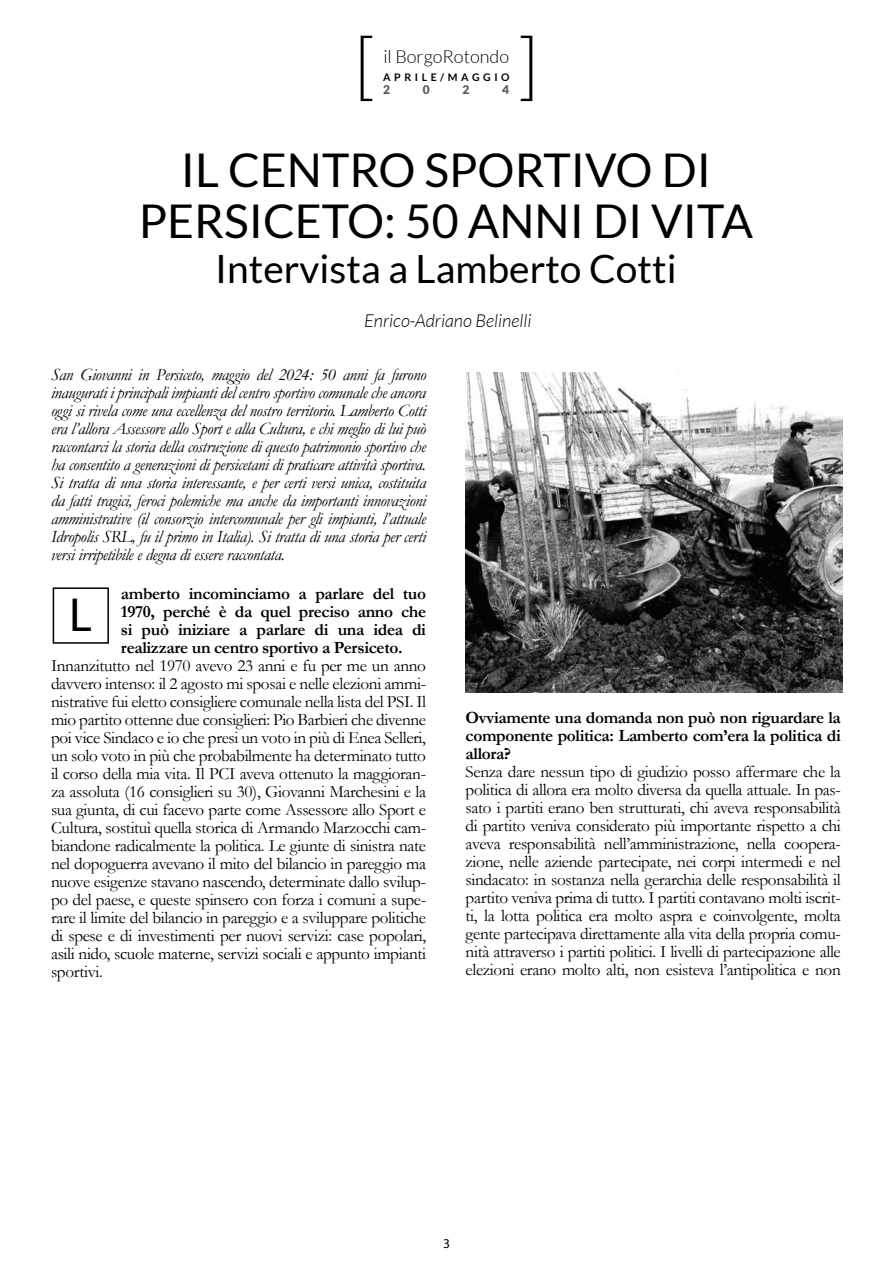
<style>
.page{position:relative;width:893px;height:1263px;background:#fff}
.page>*{position:absolute;margin:0;border:0;box-sizing:border-box;transform-origin:0 0}
.t1{font:300 73.5px "Lato";color:#000}
.t2{font:46.5px/51px "Lato";color:#000;text-align:center}
.t3{font:45px "Lato";color:#000}
.t4{font:39px "Lato";color:#000}
.t5{font:italic 300 18px "Lato";color:#000}
.t6{font:300 18px "Lato";color:#000}
.t7{font:17.25px/18px "Garamond";letter-spacing:-.02em;color:#000;text-align:justify}
.t8{font:italic 17.25px/18px "Garamond";letter-spacing:-.02em;color:#000;text-align:justify}
.t9{font:700 17.25px/18px "Garamond";letter-spacing:-.02em;color:#000;text-align:justify}
.t10{font:13.5px "Myriad Pro";color:#000}
.t11{font:900 12px "Lato";color:#58595b}
.t12{font:700 10.5px "Lato";letter-spacing:.34em;color:#000}
</style>
<div class="page">
<div style="left:53px;top:587px;width:56px;height:57px;border:2px solid #000"></div>
<img style="left:466px;top:372px;width:377px;height:321px">
<h1 class="t1" style="left:354px;top:26px;width:24px">[</h1>
<p class="t6" style="left:383px;top:47px;width:127px">il BorgoRotondo</p>
<p class="t12" style="left:383px;top:72px;width:128px">APRILE/MAGGIO</p>
<p class="t11" style="left:383px;top:83px;width:8px">2</p>
<p class="t11" style="left:423px;top:83px;width:8px">0</p>
<p class="t11" style="left:462px;top:83px;width:8px">2</p>
<p class="t11" style="left:502px;top:83px;width:8px">4</p>
<h2 class="t2" style="left:139px;top:144px;width:616px">IL CENTRO SPORTIVO DI<br>PERSICETO: 50 ANNI DI VITA</h2>
<h3 class="t4" style="left:215px;top:247px;width:463px">Intervista a Lamberto Cotti</h3>
<p class="t5" style="left:364px;top:310px;width:169px">Enrico-Adriano Belinelli</p>
<p class="t8" style="left:51px;top:365px;width:377px">San Giovanni in Persiceto, maggio del 2024: 50 anni fa furono inaugurati i principali impianti del centro sportivo comunale che ancora oggi si rivela come una eccellenza del nostro territorio. Lamberto Cotti era l’allora Assessore allo Sport e alla Cultura, e chi meglio di lui può raccontarci la storia della costruzione di questo patrimonio sportivo che ha consentito a generazioni di persicetani di praticare attività sportiva.<br>Si tratta di una storia interessante, e per certi versi unica, costituita da fatti tragici, feroci polemiche ma anche da importanti innovazioni amministrative (il consorzio intercomunale per gli impianti, l’attuale Idropolis SRL, fu il primo in Italia). Si tratta di una storia per certi versi irripetibile e degna di essere raccontata.</p>
<p class="t9" style="left:121px;top:585px;width:307px">amberto incominciamo a parlare del tuo 1970, perché è da quel preciso anno che si può iniziare a parlare di una idea di realizzare un centro sportivo a Persiceto.</p>
<p class="t7" style="left:51px;top:657px;width:377px">Innanzitutto nel 1970 avevo 23 anni e fu per me un anno davvero intenso: il 2 agosto mi sposai e nelle elezioni ammi&shy;nistrative fui eletto consigliere comunale nella lista del PSI. Il mio partito ottenne due consiglieri: Pio Barbieri che divenne poi vice Sindaco e io che presi un voto in più di Enea Selleri, un solo voto in più che probabilmente ha determinato tutto il corso della mia vita. Il PCI aveva ottenuto la maggioran&shy;za assoluta (16 consiglieri su 30), Giovanni Marchesini e la sua giunta, di cui facevo parte come Assessore allo Sport e Cultura, sostituì quella storica di Armando Marzocchi cam&shy;biandone radicalmente la politica. Le giunte di sinistra nate nel dopoguerra avevano il mito del bilancio in pareggio ma nuove esigenze stavano nascendo, determinate dallo svilup&shy;po del paese, e queste spinsero con forza i comuni a supe&shy;rare il limite del bilancio in pareggio e a sviluppare politiche di spese e di investimenti per nuovi servizi: case popolari, asili nido, scuole materne, servizi sociali e appunto impianti sportivi.</p>
<h3 class="t3" style="left:69px;top:589px;width:25px">L</h3>
<p class="t9" style="left:466px;top:708px;width:377px">Ovviamente una domanda non può non riguardare la componente politica: Lamberto com’era la politica di allora?</p>
<p class="t7" style="left:466px;top:762px;width:377px">Senza dare nessun tipo di giudizio posso affermare che la politica di allora era molto diversa da quella attuale. In pas&shy;sato i partiti erano ben strutturati, chi aveva responsabilità di partito veniva considerato più importante rispetto a chi aveva responsabilità nell’amministrazione, nella coopera&shy;zione, nelle aziende partecipate, nei corpi intermedi e nel sindacato: in sostanza nella gerarchia delle responsabilità il partito veniva prima di tutto. I partiti contavano molti iscrit&shy;ti, la lotta politica era molto aspra e coinvolgente, molta gente partecipava direttamente alla vita della propria comu&shy;nità attraverso i partiti politici. I livelli di partecipazione alle elezioni erano molto alti, non esisteva l’antipolitica e non</p>
<p class="t10" style="left:443px;top:1235px;width:8px">3</p>
</div>
